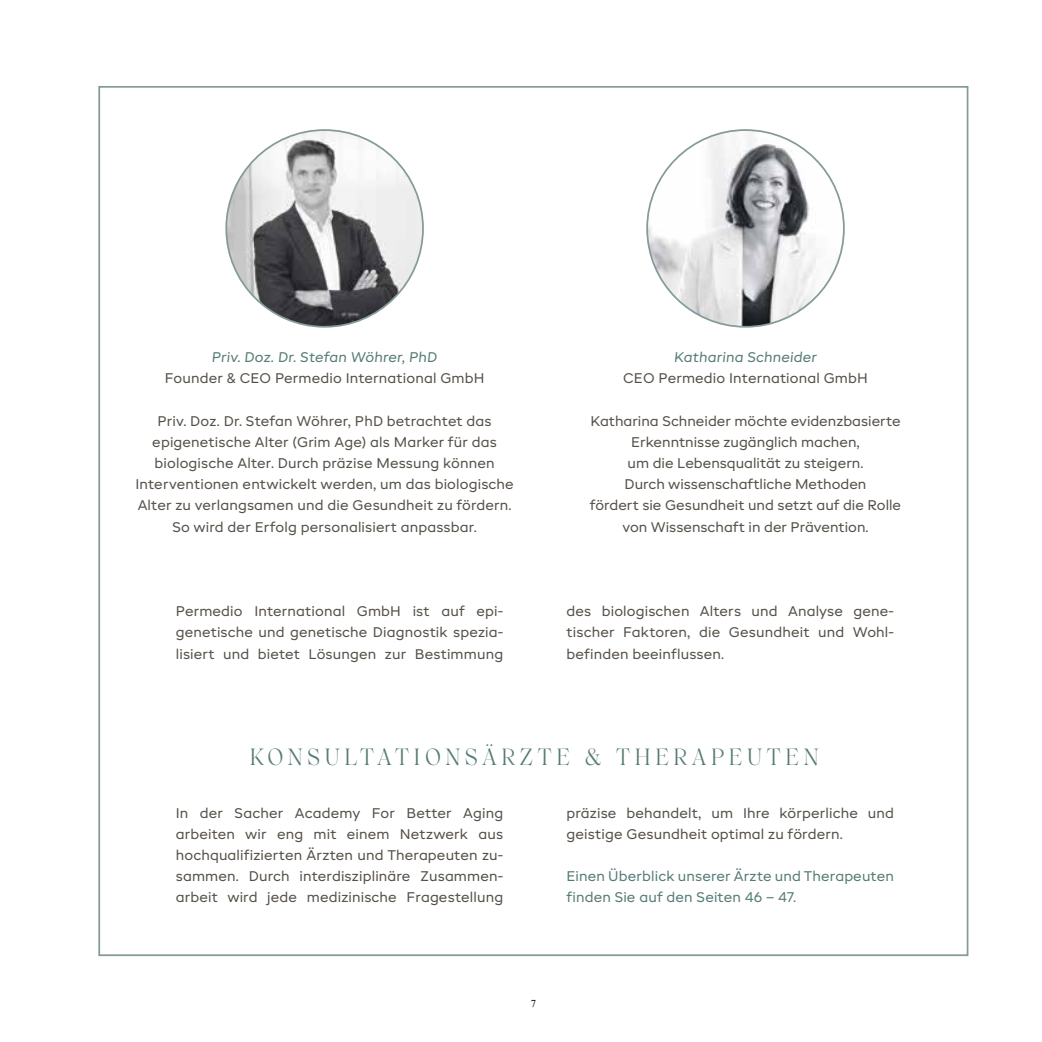
<style>
.page{position:relative;width:1042px;height:1042px;background:#fff}
.page>*{position:absolute;margin:0;border:0;box-sizing:border-box;transform-origin:0 0}
.t1{font:22.75px "Wulkan Display";letter-spacing:.21em;color:#557b75}
.t2{font:14px/21.2px "Sacher Original";letter-spacing:.01em;color:#555048;text-align:justify}
.t3{font:14px/21.2px "Sacher Original";letter-spacing:.01em;color:#557b75}
.t4{font:italic 14px "Sacher Original";letter-spacing:.01em;color:#557b75}
.t5{font:10.5px "Times New Roman";color:#000}
</style>
<div class="page">
<img style="left:226px;top:130px;width:197px;height:197px;border-radius:98px">
<img style="left:647px;top:130px;width:197px;height:197px;border-radius:98px">
<p class="t4" style="left:212px;top:349px;width:227px">Priv. Doz. Dr. Stefan Wöhrer, PhD</p>
<p class="t2" style="left:165px;top:368px;width:321px">Founder &amp; CEO Permedio International GmbH</p>
<p class="t2" style="left:135px;top:410px;width:380px;text-align:center">Priv. Doz. Dr. Stefan Wöhrer, PhD betrachtet das epigenetische Alter (Grim Age) als Marker für das biologische Alter. Durch präzise Messung können Interventionen entwickelt werden, um das biologische Alter zu verlangsamen und die Gesundheit zu fördern.<br>So wird der Erfolg personalisiert anpassbar.</p>
<p class="t4" style="left:674px;top:349px;width:144px">Katharina Schneider</p>
<p class="t2" style="left:623px;top:368px;width:246px">CEO Permedio International GmbH</p>
<p class="t2" style="left:590px;top:410px;width:313px;text-align:center">Katharina Schneider möchte evidenzbasierte Erkenntnisse zugänglich machen,<br>um die Lebensqualität zu steigern.<br>Durch wissenschaftliche Methoden<br>fördert sie Gesundheit und setzt auf die Rolle von Wissenschaft in der Prävention.</p>
<p class="t2" style="left:176px;top:601px;width:329px">Permedio International GmbH ist auf epi&shy;genetische und genetische Diagnostik spezia&shy;lisiert und bietet Lösungen zur Bestimmung</p>
<p class="t2" style="left:566px;top:601px;width:329px">des biologischen Alters und Analyse gene&shy;tischer Faktoren, die Gesundheit und Wohl&shy;befinden beeinflussen.</p>
<h1 class="t1" style="left:250px;top:743px;width:251px">KONSULTATIONSÄRZ</h1>
<h1 class="t1" style="left:538px;top:743px;width:191px">TE &amp; THER APEU</h1>
<h1 class="t1" style="left:767px;top:743px;width:54px">TEN</h1>
<p class="t2" style="left:176px;top:802px;width:329px">In der Sacher Academy For Better Aging arbeiten wir eng mit einem Netzwerk aus hochqualifizierten Ärzten und Therapeuten zu&shy;sammen. Durch interdisziplinäre Zusammen&shy;arbeit wird jede medizinische Fragestellung</p>
<p class="t2" style="left:566px;top:802px;width:329px">präzise behandelt, um Ihre körperliche und geistige Gesundheit optimal zu fördern.</p>
<p class="t3" style="left:566px;top:865px;width:329px">Einen Überblick unserer Ärzte und Therapeuten finden Sie auf den Seiten 46 – 47.</p>
<p class="t5" style="left:531px;top:996px;width:7px">7</p>
</div>
